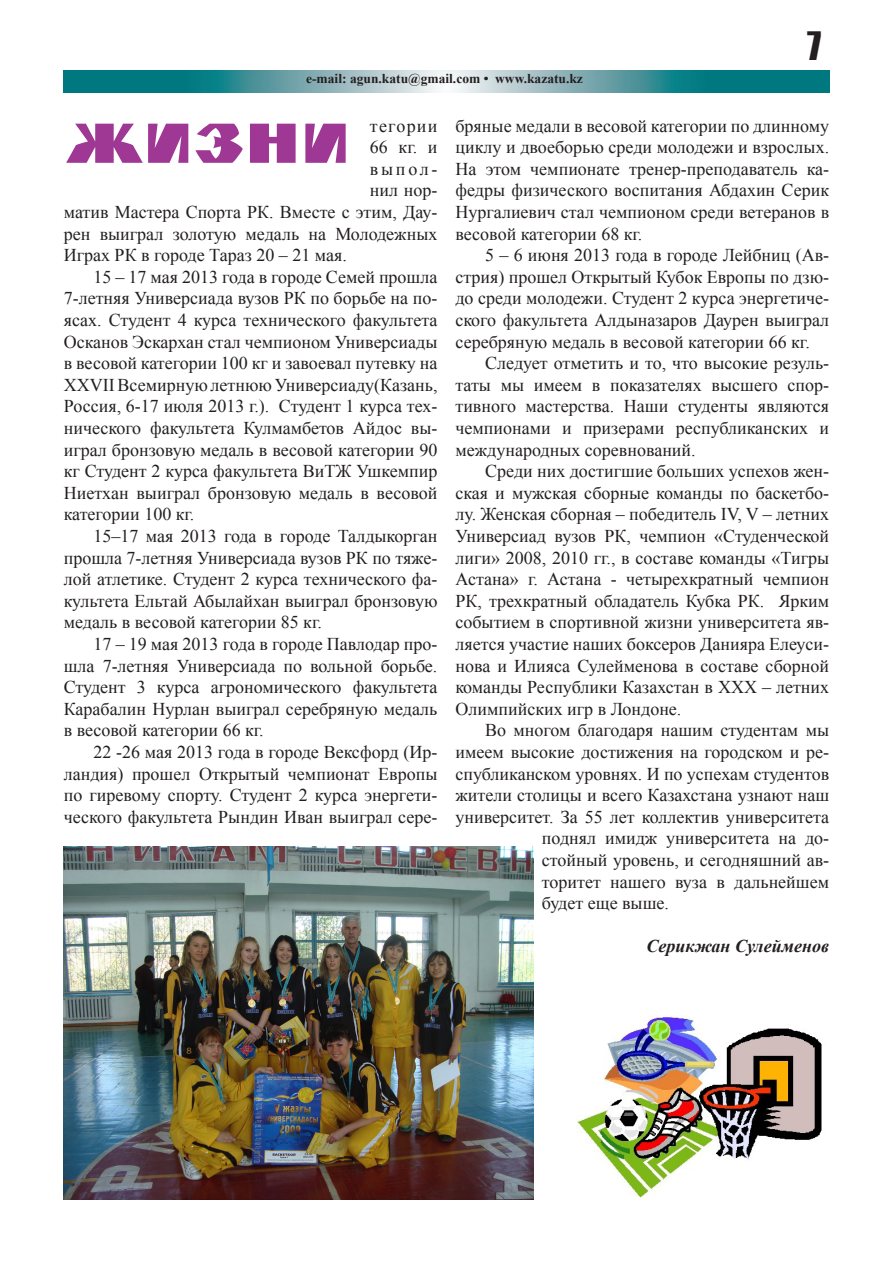
<style>
.page{position:relative;width:893px;height:1263px;background:#fff}
.page>*{position:absolute;margin:0;border:0;box-sizing:border-box;transform-origin:0 0}
.t1{font:54px "Granit CTT";color:#9f3795}
.t2{font:36px "Impact";color:#231f20}
.t3{font:18px/21.6px "Times New Roman";color:#231f20;text-align:justify}
.t4{font:italic 700 18px "Times New Roman";color:#231f20}
.t5{font:18px "Times New Roman";letter-spacing:.07em;color:#231f20}
.t6{font:700 13.5px "Times New Roman";color:#231f20}
</style>
<div class="page">
<svg style="left:64px;top:70px;width:765px;height:22px;background:#569ea5"></svg>
<img style="left:577px;top:1016px;width:245px;height:183px">
<img style="left:64px;top:847px;width:469px;height:352px">
<h2 class="t2" style="left:807px;top:18px;width:16px">7</h2>
<p class="t6" style="left:306px;top:69px;width:278px">e-mail: agun.katu@gmail.com • www.kazatu.kz</p>
<h1 class="t1" style="left:66px;top:111px;width:286px">ЖИЗНИ</h1>
<p class="t5" style="left:370px;top:113px;width:69px">тегории</p>
<p class="t3" style="left:455px;top:114px;width:375px">бряные медали в весовой категории по длинному циклу и двоеборью среди молодежи и взрослых.<br>На этом чемпионате тренер-преподаватель ка&shy;федры физического воспитания Абдахин Серик Нургалиевич стал чемпионом среди ветеранов в весовой категории 68 кг.</p>
<p class="t3" style="left:455px;top:244px;width:375px;text-indent:30px">5 – 6 июня 2013 года в городе Лейбниц (Ав&shy;стрия) прошел Открытый Кубок Европы по дзю&shy;до среди молодежи. Студент 2 курса энергетиче&shy;ского факультета Алдыназаров Даурен выиграл серебряную медаль в весовой категории 66 кг.</p>
<p class="t3" style="left:455px;top:352px;width:375px;text-indent:30px">Следует отметить и то, что высокие резуль&shy;таты мы имеем в показателях высшего спор&shy;тивного мастерства. Наши студенты являются чемпионами и призерами республиканских и международных соревнований.</p>
<p class="t3" style="left:455px;top:460px;width:375px;text-indent:30px">Среди них достигшие больших успехов жен&shy;ская и мужская сборные команды по баскетбо&shy;лу. Женская сборная – победитель IV, V – летних Универсиад вузов РК, чемпион «Студенческой лиги» 2008, 2010 гг., в составе команды «Тигры Астана» г. Астана - четырехкратный чемпион РК, трехкратный обладатель Кубка РК. Ярким событием в спортивной жизни университета яв&shy;ляется участие наших боксеров Данияра Елеуси&shy;нова и Илияса Сулейменова в составе сборной команды Республики Казахстан в XXX – летних Олимпийских игр в Лондоне.</p>
<p class="t3" style="left:485px;top:719px;width:345px">Во многом благодаря нашим студентам мы</p>
<p class="t3" style="left:455px;top:741px;width:375px">имеем высокие достижения на городском и ре-</p>
<p class="t3" style="left:455px;top:762px;width:375px">спубликанском уровнях. И по успехам студентов</p>
<p class="t3" style="left:455px;top:784px;width:375px">жители столицы и всего Казахстана узнают наш</p>
<p class="t3" style="left:455px;top:806px;width:375px">университет. За 55 лет коллектив университета</p>
<p class="t3" style="left:542px;top:827px;width:289px">поднял имидж университета на до-</p>
<p class="t3" style="left:542px;top:849px;width:289px">стойный уровень, и сегодняшний ав-</p>
<p class="t3" style="left:542px;top:870px;width:289px">торитет нашего вуза в дальнейшем</p>
<p class="t3" style="left:542px;top:892px;width:129px">будет еще выше.</p>
<p class="t4" style="left:646px;top:934px;width:184px">Серикжан Сулейменов</p>
<p class="t3" style="left:370px;top:136px;width:69px">66 кг. и</p>
<p class="t3" style="left:370px;top:158px;width:69px">выпол-</p>
<p class="t3" style="left:370px;top:179px;width:69px">нил нор-</p>
<p class="t3" style="left:64px;top:201px;width:375px">матив Мастера Спорта РК. Вместе с этим, Дау-</p>
<p class="t3" style="left:64px;top:222px;width:375px">рен выиграл золотую медаль на Молодежных</p>
<p class="t3" style="left:64px;top:244px;width:285px">Играх РК в городе Тараз 20 – 21 мая.</p>
<p class="t3" style="left:64px;top:266px;width:375px;text-indent:30px">15 – 17 мая 2013 года в городе Семей прошла 7-летняя Универсиада вузов РК по борьбе на по&shy;ясах. Студент 4 курса технического факультета Осканов Эскархан стал чемпионом Универсиады в весовой категории 100 кг и завоевал путевку на XXVII Всемирную летнюю Универсиаду(Казань, Россия, 6-17 июля 2013 г.). Студент 1 курса тех&shy;нического факультета Кулмамбетов Айдос вы&shy;играл бронзовую медаль в весовой категории 90 кг Студент 2 курса факультета ВиТЖ Ушкемпир Ниетхан выиграл бронзовую медаль в весовой категории 100 кг.</p>
<p class="t3" style="left:64px;top:525px;width:375px;text-indent:30px">15–17 мая 2013 года в городе Талдыкорган прошла 7-летняя Универсиада вузов РК по тяже&shy;лой атлетике. Студент 2 курса технического фа&shy;культета Ельтай Абылайхан выиграл бронзовую медаль в весовой категории 85 кг.</p>
<p class="t3" style="left:64px;top:633px;width:375px;text-indent:30px">17 – 19 мая 2013 года в городе Павлодар про&shy;шла 7-летняя Универсиада по вольной борьбе.<br>Студент 3 курса агрономического факультета Карабалин Нурлан выиграл серебряную медаль в весовой категории 66 кг.</p>
<p class="t3" style="left:64px;top:741px;width:375px;text-indent:30px">22 -26 мая 2013 года в городе Вексфорд (Ир&shy;ландия) прошел Открытый чемпионат Европы по гиревому спорту. Студент 2 курса энергети&shy;ческого факультета Рындин Иван выиграл сере-</p>
</div>
